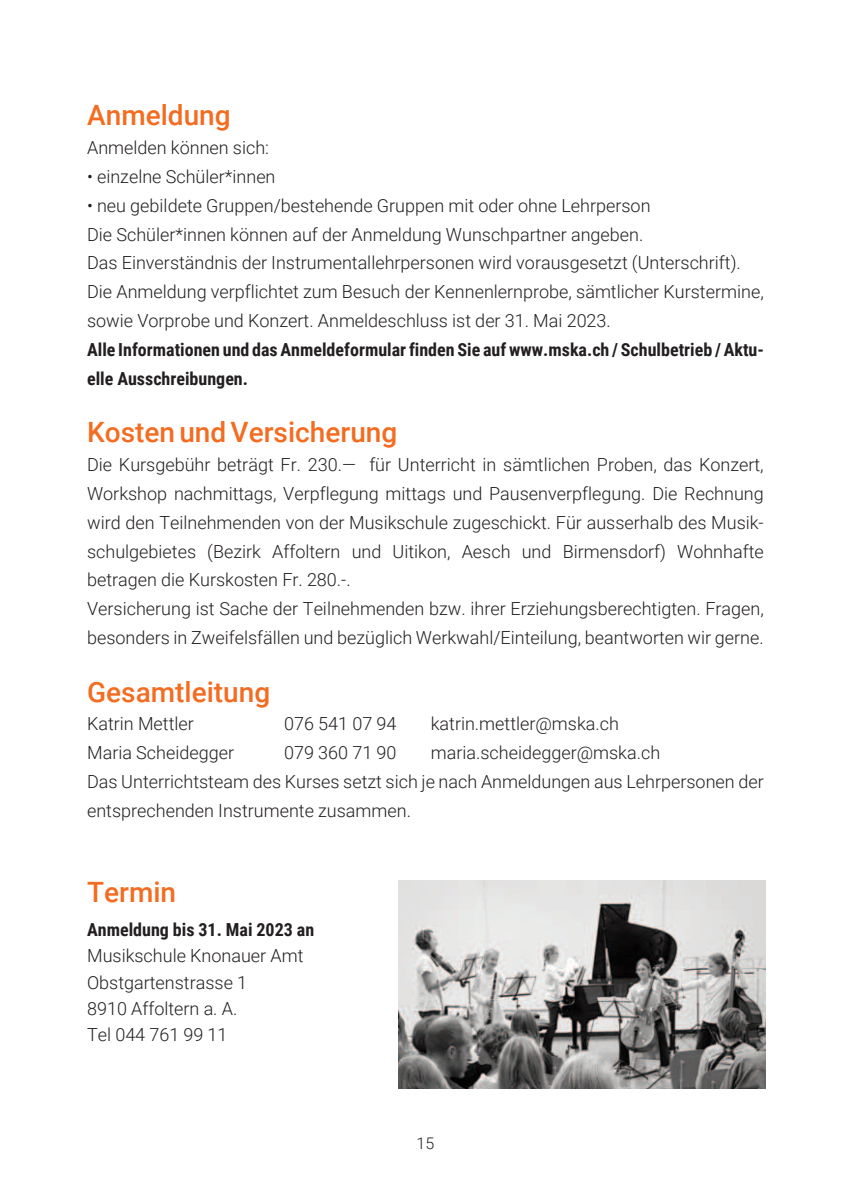
<style>
.page{position:relative;width:851px;height:1191px;background:#fff}
.page>*{position:absolute;margin:0;border:0;box-sizing:border-box;transform-origin:0 0}
.t1{font:500 28px "Roboto";color:#f36c21}
.t2{font:300 18px/28.8px "Roboto";color:#231f20}
.t3{font:700 18px/28.8px "Roboto Condensed";color:#231f20}
.t4{font:300 16px "Roboto";color:#231f20}
</style>
<div class="page">
<img style="left:398px;top:880px;width:367px;height:209px">
<h1 class="t1" style="left:87px;top:104px;width:145px">Anmeldung</h1>
<p class="t2" style="left:87px;top:135px;width:678px">Anmelden kˆnnen sich:<br>ï einzelne Sch¸ler*innen<br>ï neu gebildete Gruppen/bestehende Gruppen mit oder ohne Lehrperson<br>Die Sch¸ler*innen kˆnnen auf der Anmeldung Wunschpartner angeben.<br>Das Einverst‰ndnis der Instrumentallehrpersonen wird vorausgesetzt (Unterschrift).<br>Die Anmeldung verpflichtet zum Besuch der Kennenlernprobe, s‰mtlicher Kurstermine, sowie Vorprobe und Konzert. Anmeldeschluss ist der 31. Mai 2023.</p>
<p class="t3" style="left:87px;top:336px;width:678px">Alle Informationen und das Anmeldeformular finden Sie auf www.mska.ch / Schulbetrieb / Aktu&shy;elle Ausschreibungen.</p>
<h1 class="t1" style="left:87px;top:421px;width:312px">Kosten undVersicherung</h1>
<p class="t2" style="left:87px;top:451px;width:678px">Die Kursgeb¸hr betr‰gt Fr. 230.ó f¸r Unterricht in s‰mtlichen Proben, das Konzert, Workshop nachmittags, Verpflegung mittags und Pausenverpflegung. Die Rechnung wird den Teilnehmenden von der Musikschule zugeschickt. F¸r ausserhalb des Musik&shy;schulgebietes (Bezirk Affoltern und Uitikon, Aesch und Birmensdorf) Wohnhafte betragen die Kurskosten Fr. 280.-.<br>Versicherung ist Sache der Teilnehmenden bzw. ihrer Erziehungsberechtigten. Fragen, besonders in Zweifelsf‰llen und bez¸glich Werkwahl/Einteilung, beantworten wir gerne.</p>
<h1 class="t1" style="left:87px;top:680px;width:185px">Gesamtleitung</h1>
<p class="t2" style="left:87px;top:711px;width:108px">Katrin Mettler</p>
<p class="t2" style="left:284px;top:711px;width:114px">076 541 07 94</p>
<p class="t2" style="left:430px;top:711px;width:190px">katrin.mettler@mska.ch</p>
<p class="t2" style="left:87px;top:739px;width:148px">Maria Scheidegger</p>
<p class="t2" style="left:284px;top:739px;width:114px">079 360 71 90</p>
<p class="t2" style="left:87px;top:739px;width:678px;text-indent:343px">maria.scheidegger@mska.ch<br>Das Unterrichtsteam des Kurses setzt sich je nach Anmeldungen aus Lehrpersonen der entsprechenden Instrumente zusammen.</p>
<h1 class="t1" style="left:87px;top:881px;width:90px">Termin</h1>
<p class="t3" style="left:87px;top:917px;width:228px">Anmeldung bis 31. Mai 2023 an</p>
<p class="t2" style="left:87px;top:944px;width:218px;line-height:26px">Musikschule Knonauer Amt<br>Obstgartenstrasse 1<br>8910 Affoltern a. A.<br>Tel 044 761 99 11</p>
<p class="t4" style="left:416px;top:1136px;width:19px">15</p>
</div>
